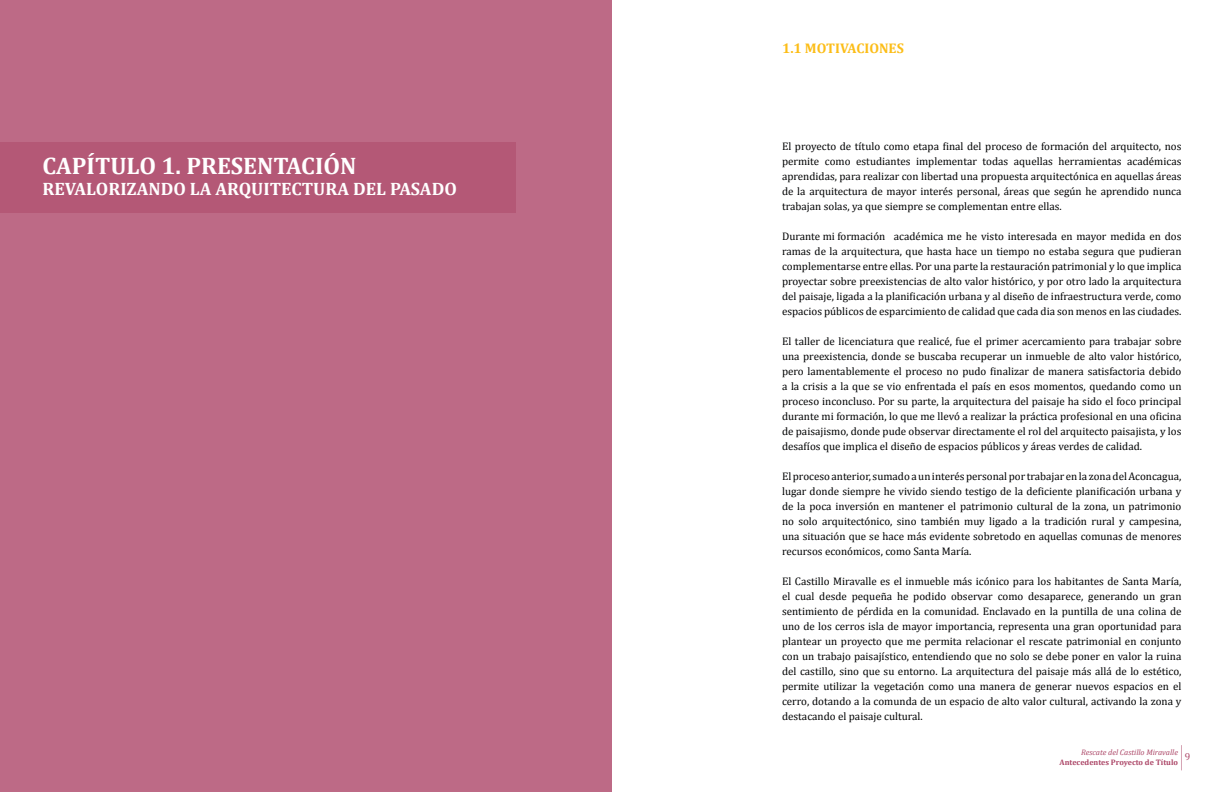
<style>
.page{position:relative;width:1224px;height:792px;background:#fff}
.page>*{position:absolute;margin:0;border:0;box-sizing:border-box;transform-origin:0 0}
.t1{font:700 24px "Cambria";color:#fff}
.t2{font:700 18px "Cambria";color:#fff}
.t3{font:700 14px "Cambria";color:#fcbd17}
.t4{font:11px/15px "Cambria";color:#020304;text-align:justify}
.t5{font:700 8px/9.6px "Cambria";color:#ac4667}
.s1{font-weight:400;font-style:italic}
</style>
<div class="page">
<svg style="left:1181px;top:745px;width:1px;height:25px"></svg>
<div style="left:0;top:142px;width:516px;height:71px;background:#b45876"></div>
<h1 class="t1" style="left:43px;top:148px;width:315px">CAPÍTULO 1. PRESENTACIÓN</h1>
<h2 class="t2" style="left:43px;top:176px;width:416px">REVALORIZANDO LA ARQUITECTURA DEL PASADO</h2>
<p class="t3" style="left:782px;top:39px;width:123px">1.1 MOTIVACIONES</p>
<p class="t4" style="left:782px;top:139px;width:401px">El proyecto de título como etapa final del proceso de formación del arquitecto, nos permite como estudiantes implementar todas aquellas herramientas académicas aprendidas, para realizar con libertad una propuesta arquitectónica en aquellas áreas de la arquitectura de mayor interés personal, áreas que según he aprendido nunca trabajan solas, ya que siempre se complementan entre ellas.</p>
<p class="t4" style="left:782px;top:229px;width:401px">Durante mi formación académica me he visto interesada en mayor medida en dos ramas de la arquitectura, que hasta hace un tiempo no estaba segura que pudieran complementarse entre ellas. Por una parte la restauración patrimonial y lo que implica proyectar sobre preexistencias de alto valor histórico, y por otro lado la arquitectura del paisaje, ligada a la planificación urbana y al diseño de infraestructura verde, como espacios públicos de esparcimiento de calidad que cada dia son menos en las ciudades.</p>
<p class="t4" style="left:782px;top:334px;width:401px">El taller de licenciatura que realicé, fue el primer acercamiento para trabajar sobre una preexistencia, donde se buscaba recuperar un inmueble de alto valor histórico, pero lamentablemente el proceso no pudo finalizar de manera satisfactoria debido a la crisis a la que se vio enfrentada el país en esos momentos, quedando como un proceso inconcluso. Por su parte, la arquitectura del paisaje ha sido el foco principal durante mi formación, lo que me llevó a realizar la práctica profesional en una oficina de paisajismo, donde pude observar directamente el rol del arquitecto paisajista, y los desafíos que implica el diseño de espacios públicos y áreas verdes de calidad.</p>
<p class="t4" style="left:782px;top:469px;width:401px">El proceso anterior, sumado a un interés personal por trabajar en la zona del Aconcagua, lugar donde siempre he vivido siendo testigo de la deficiente planificación urbana y de la poca inversión en mantener el patrimonio cultural de la zona, un patrimonio no solo arquitectónico, sino también muy ligado a la tradición rural y campesina, una situación que se hace más evidente sobretodo en aquellas comunas de menores recursos económicos, como Santa María.</p>
<p class="t4" style="left:782px;top:574px;width:401px">El Castillo Miravalle es el inmueble más icónico para los habitantes de Santa María, el cual desde pequeña he podido observar como desaparece, generando un gran sentimiento de pérdida en la comunidad. Enclavado en la puntilla de una colina de uno de los cerros isla de mayor importancia, representa una gran oportunidad para plantear un proyecto que me permita relacionar el rescate patrimonial en conjunto con un trabajo paisajístico, entendiendo que no solo se debe poner en valor la ruina del castillo, sino que su entorno. La arquitectura del paisaje más allá de lo estético, permite utilizar la vegetación como una manera de generar nuevos espacios en el cerro, dotando a la comunda de un espacio de alto valor cultural, activando la zona y destacando el paisaje cultural.</p>
<p class="t5" style="left:1060px;top:747px;width:132px;text-indent:22px"><span class="s1">Rescate del Castillo Miravalle<br></span>Antecedentes Proyecto de Título <sup>9</sup></p>
</div>
